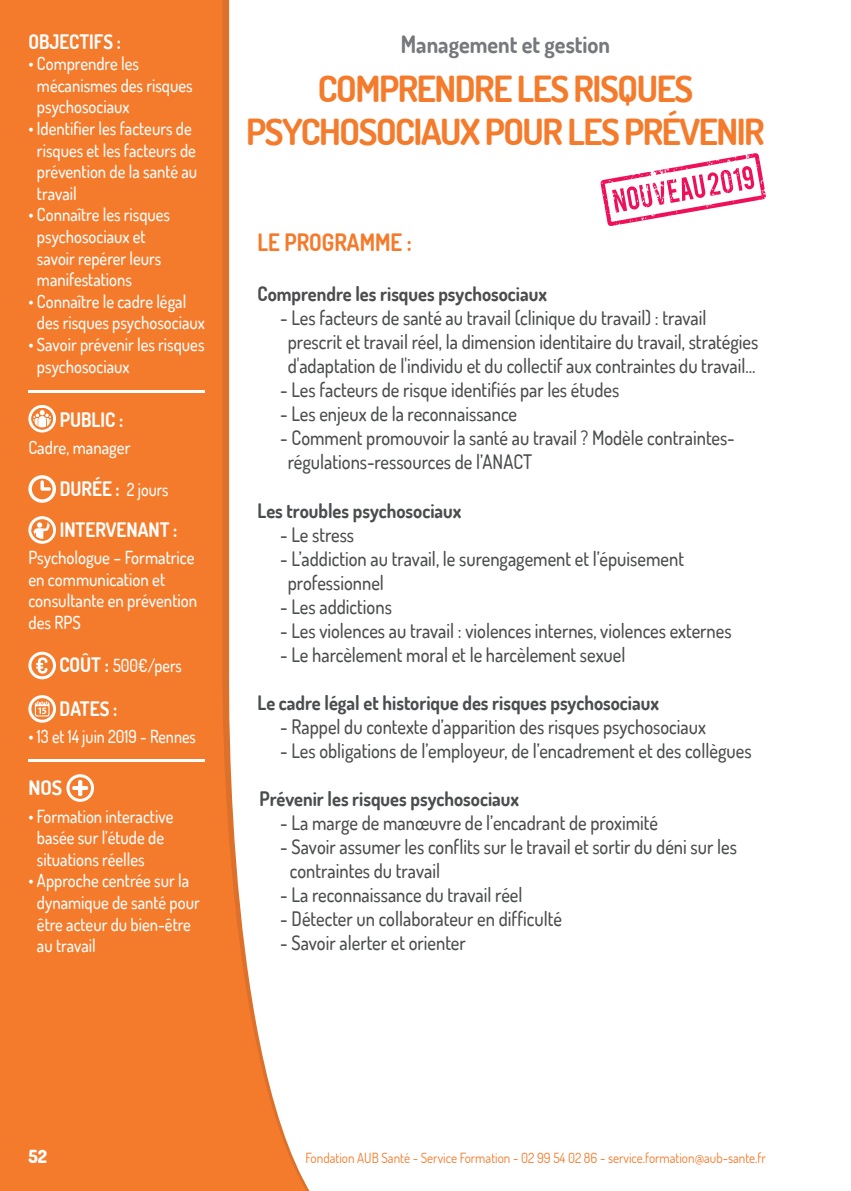
<style>
.page{position:relative;width:851px;height:1191px;background:#fff}
.page>*{position:absolute;margin:0;border:0;box-sizing:border-box;transform-origin:0 0}
.t1{font:700 36px/43.2px "Dosis";letter-spacing:-.04em;color:#f47b2c;text-align:center}
.t2{font:700 24px "Dosis";color:#76787b;scale:.92 1}
.t3{font:700 24px "Dosis";color:#f47b2c;scale:.92 1}
.t4{font:500 20px/24px "Dosis";color:#4b4c4d;scale:.92 1}
.t5{font:700 20px "Dosis";color:#4b4c4d;scale:.92 1}
.t6{font:700 20px/41px "Dosis";color:#fff;scale:.93 1}
.t7{font:700 20px "Dosis";color:#fff}
.t8{font:500 18px/21.6px "Dosis";color:#fff;scale:.92 1}
.t9{font:500 18px/21.6px "Dosis";color:#fff;scale:.93 1}
.t10{font:500 18px "Dosis";color:#fff;scale:.89 1}
.t11{font:800 18px "Dosis";color:#fff}
.t12{font:14px "Dosis";color:#f47b2c;scale:.94 1}
.s1{font-weight:500;font-size:18px}
.s2{font-weight:700;font-size:20px}
</style>
<div class="page">
<div style="left:0;top:0;width:222px;height:1191px;background:#f47b2c"></div>
<svg style="left:222px;top:0;width:88px;height:1191px"></svg>
<hr style="left:28px;top:391px;width:177px;height:2px;background:#fff">
<hr style="left:28px;top:759px;width:177px;height:2px;background:#fff">
<svg style="left:28px;top:405px;width:28px;height:27px"></svg>
<svg style="left:28px;top:475px;width:28px;height:28px"></svg>
<svg style="left:28px;top:516px;width:28px;height:28px"></svg>
<svg style="left:28px;top:652px;width:28px;height:27px"></svg>
<svg style="left:28px;top:695px;width:28px;height:28px"></svg>
<svg style="left:66px;top:774px;width:28px;height:28px"></svg>
<svg style="left:600px;top:153px;width:165px;height:73px"></svg>
<p class="t6" style="left:28px;top:20px;width:101px">OBJECTIFS :</p>
<p class="t8" style="left:37px;top:52px;width:171px;text-indent:-9px">• Comprendre les mécanismes des risques psychosociaux</p>
<p class="t8" style="left:37px;top:117px;width:176px;text-indent:-9px">• Identifier les facteurs de risques et les facteurs de prévention de la santé au travail</p>
<p class="t8" style="left:37px;top:203px;width:146px;text-indent:-9px">• Connaître les risques psychosociaux et savoir repérer leurs manifestations</p>
<p class="t8" style="left:37px;top:290px;width:184px;text-indent:-9px">• Connaître le cadre légal des risques psychosociaux</p>
<p class="t8" style="left:37px;top:333px;width:183px;text-indent:-9px">• Savoir prévenir les risques psychosociaux</p>
<p class="t6" style="left:60px;top:399px;width:70px">PUBLIC :</p>
<p class="t9" style="left:28px;top:436px;width:111px">Cadre, manager</p>
<p class="t6" style="left:60px;top:467px;width:128px">DURÉE : <span class="s1">2 jours<br></span>INTERVENANT :</p>
<p class="t9" style="left:28px;top:546px;width:183px">Psychologue – Formatrice en communication et consultante en prévention des RPS</p>
<p class="t10" style="left:59px;top:654px;width:139px"><span class="s2">COÛT :</span> 500€/pers</p>
<p class="t6" style="left:60px;top:687px;width:63px">DATES :</p>
<p class="t8" style="left:28px;top:725px;width:183px">• 13 et 14 juin 2019 - Rennes</p>
<p class="t7" style="left:28px;top:775px;width:35px">NOS</p>
<p class="t8" style="left:37px;top:804px;width:150px;text-indent:-9px">• Formation interactive basée sur l’étude de situations réelles</p>
<p class="t8" style="left:37px;top:869px;width:178px;text-indent:-9px">• Approche centrée sur la dynamique de santé pour être acteur du bien-être au travail</p>
<p class="t2" style="left:401px;top:29px;width:229px">Management et gestion</p>
<h1 class="t1" style="left:246px;top:66px;width:520px">COMPRENDRE LES RISQUES<br>PSYCHOSOCIAUX POUR LES PRÉVENIR</h1>
<p class="t3" style="left:257px;top:227px;width:169px">LE PROGRAMME :</p>
<p class="t5" style="left:257px;top:281px;width:316px">Comprendre les risques psychosociaux</p>
<p class="t4" style="left:288px;top:306px;width:513px;text-indent:-8px">- Les facteurs de santé au travail (clinique du travail) : travail prescrit et travail réel, la dimension identitaire du travail, stratégies d'adaptation de l'individu et du collectif aux contraintes du travail…</p>
<p class="t4" style="left:280px;top:378px;width:370px">- Les facteurs de risque identifiés par les études</p>
<p class="t4" style="left:280px;top:402px;width:259px">- Les enjeux de la reconnaissance</p>
<p class="t4" style="left:288px;top:426px;width:487px;text-indent:-8px">- Comment promouvoir la santé au travail ? Modèle contraintes&shy;régulations-ressources de l’ANACT</p>
<p class="t5" style="left:257px;top:497px;width:223px">Les troubles psychosociaux</p>
<p class="t4" style="left:280px;top:522px;width:82px">- Le stress</p>
<p class="t4" style="left:288px;top:546px;width:432px;text-indent:-8px">- L’addiction au travail, le surengagement et l’épuisement professionnel</p>
<p class="t4" style="left:280px;top:594px;width:123px">- Les addictions</p>
<p class="t4" style="left:280px;top:618px;width:492px">- Les violences au travail : violences internes, violences externes</p>
<p class="t4" style="left:280px;top:642px;width:377px">- Le harcèlement moral et le harcèlement sexuel</p>
<p class="t5" style="left:257px;top:689px;width:438px">Le cadre légal et historique des risques psychosociaux</p>
<p class="t4" style="left:280px;top:714px;width:464px">- Rappel du contexte d’apparition des risques psychosociaux</p>
<p class="t4" style="left:280px;top:738px;width:513px">- Les obligations de l’employeur, de l’encadrement et des collègues</p>
<p class="t5" style="left:259px;top:785px;width:284px">Prévenir les risques psychosociaux</p>
<p class="t4" style="left:280px;top:810px;width:412px">- La marge de manœuvre de l’encadrant de proximité</p>
<p class="t4" style="left:290px;top:834px;width:487px;text-indent:-10px">- Savoir assumer les conflits sur le travail et sortir du déni sur les contraintes du travail</p>
<p class="t4" style="left:280px;top:882px;width:265px">- La reconnaissance du travail réel</p>
<p class="t4" style="left:280px;top:906px;width:308px">- Détecter un collaborateur en difficulté</p>
<p class="t4" style="left:280px;top:930px;width:203px">- Savoir alerter et orienter</p>
<p class="t11" style="left:28px;top:1144px;width:20px">52</p>
<p class="t12" style="left:305px;top:1148px;width:491px">Fondation AUB Santé - Service Formation - 02 99 54 02 86 - service.formation@aub-sante.fr</p>
</div>
